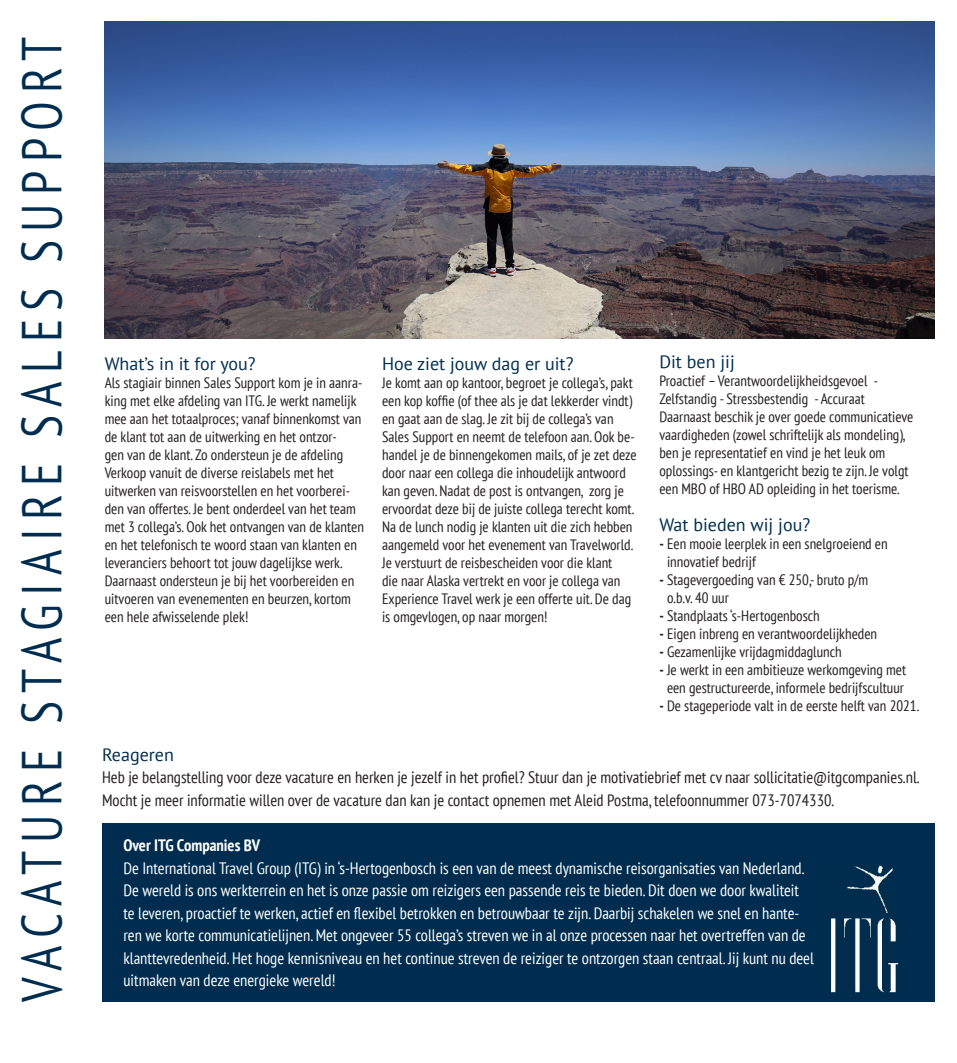
<style>
.page{position:relative;width:957px;height:1063px;background:#fff}
.page>*{position:absolute;margin:0;border:0;box-sizing:border-box;transform-origin:0 0}
.t1{font:56.1px "PT Sans";letter-spacing:.19em;color:#002d4f;scale:.78 1}
.t2{font:18px "PT Sans";color:#002d4f}
.t3{font:condensed 16.5px/22.5px "PT Sans";color:#fff}
.t4{font:condensed 16.5px/22.5px "PT Sans";color:#231f20}
.t5{font:700 condensed 16.5px "PT Sans";color:#fff}
.t6{font:condensed 15px/18px "PT Sans";color:#231f20}
.s1{font-weight:700}
</style>
<div class="page">
<img style="left:105px;top:21px;width:829px;height:318px">
<div style="left:102px;top:823px;width:832px;height:179px;background:#002d4f"></div>
<img style="left:831px;top:865px;width:68px;height:128px">
<p class="t1" style="left:6px;top:1002px;width:1238px;rotate:-90deg">VACATURE STAGIAIRE SALES SUPPORT</p>
<p class="t2" style="left:105px;top:352px;width:153px">What’s in it for you?</p>
<p class="t6" style="left:105px;top:373px;width:261px">Als stagiair binnen Sales Support kom je in aanra&shy;king met elke afdeling van ITG. Je werkt namelijk mee aan het totaalproces; vanaf binnenkomst van de klant tot aan de uitwerking en het ontzor-<br>gen van de klant. Zo ondersteun je de afdeling Verkoop vanuit de diverse reislabels met het uitwerken van reisvoorstellen en het voorberei&shy;den van offertes. Je bent onderdeel van het team met 3 collega’s. Ook het ontvangen van de klanten en het telefonisch te woord staan van klanten en leveranciers behoort tot jouw dagelijkse werk.<br>Daarnaast ondersteun je bij het voorbereiden en uitvoeren van evenementen en beurzen, kortom een hele afwisselende plek!</p>
<p class="t2" style="left:382px;top:352px;width:193px">Hoe ziet jouw dag er uit?</p>
<p class="t6" style="left:382px;top:373px;width:256px">Je komt aan op kantoor, begroet je collega’s, pakt een kop koffie (of thee als je dat lekkerder vindt) en gaat aan de slag. Je zit bij de collega’s van Sales Support en neemt de telefoon aan. Ook be&shy;handel je de binnengekomen mails, of je zet deze door naar een collega die inhoudelijk antwoord kan geven. Nadat de post is ontvangen, zorg je ervoordat deze bij de juiste collega terecht komt.<br>Na de lunch nodig je klanten uit die zich hebben aangemeld voor het evenement van Travelworld.<br>Je verstuurt de reisbescheiden voor die klant<br>die naar Alaska vertrekt en voor je collega van Experience Travel werk je een offerte uit. De dag is omgevlogen, op naar morgen!</p>
<p class="t2" style="left:659px;top:350px;width:77px">Dit ben jij</p>
<p class="t6" style="left:659px;top:371px;width:220px">Proactief – Verantwoordelijkheidsgevoel -<br>Zelfstandig - Stressbestendig - Accuraat</p>
<p class="t6" style="left:659px;top:407px;width:255px">Daarnaast beschik je over goede communicatieve vaardigheden (zowel schriftelijk als mondeling), ben je representatief en vind je het leuk om oplossings- en klantgericht bezig te zijn. Je volgt een MBO of HBO AD opleiding in het toerisme.</p>
<p class="t2" style="left:659px;top:513px;width:152px">Wat bieden wij jou?</p>
<p class="t6" style="left:667px;top:535px;width:222px;text-indent:-8px"><span class="s1">-</span> Een mooie leerplek in een snelgroeiend en innovatief bedrijf</p>
<p class="t6" style="left:667px;top:571px;width:203px;text-indent:-8px"><span class="s1">-</span> Stagevergoeding van € 250,- bruto p/m o.b.v. 40 uur</p>
<p class="t6" style="left:659px;top:607px;width:162px"><span class="s1">-</span> Standplaats ‘s-Hertogenbosch</p>
<p class="t6" style="left:659px;top:625px;width:219px"><span class="s1">-</span> Eigen inbreng en verantwoordelijkheden</p>
<p class="t6" style="left:659px;top:643px;width:184px"><span class="s1">-</span> Gezamenlijke vrijdagmiddaglunch</p>
<p class="t6" style="left:659px;top:661px;width:248px;text-align:center"><span class="s1">-</span> Je werkt in een ambitieuze werkomgeving met een gestructureerde, informele bedrijfscultuur</p>
<p class="t6" style="left:659px;top:697px;width:261px"><span class="s1">-</span> De stageperiode valt in de eerste helft van 2021.</p>
<p class="t2" style="left:102px;top:743px;width:73px">Reageren</p>
<p class="t4" style="left:102px;top:766px;width:819px">Heb je belangstelling voor deze vacature en herken je jezelf in het profiel? Stuur dan je motivatiebrief met cv naar sollicitatie@itgcompanies.nl.<br>Mocht je meer informatie willen over de vacature dan kan je contact opnemen met Aleid Postma, telefoonnummer 073-7074330.</p>
<p class="t5" style="left:123px;top:835px;width:138px">Over ITG Companies BV</p>
<p class="t3" style="left:123px;top:856px;width:692px">De International Travel Group (ITG) in ‘s-Hertogenbosch is een van de meest dynamische reisorganisaties van Nederland.<br>De wereld is ons werkterrein en het is onze passie om reizigers een passende reis te bieden. Dit doen we door kwaliteit te leveren, proactief te werken, actief en flexibel betrokken en betrouwbaar te zijn. Daarbij schakelen we snel en hante&shy;ren we korte communicatielijnen. Met ongeveer 55 collega’s streven we in al onze processen naar het overtreffen van de klanttevredenheid. Het hoge kennisniveau en het continue streven de reiziger te ontzorgen staan centraal. Jij kunt nu deel uitmaken van deze energieke wereld!</p>
</div>
